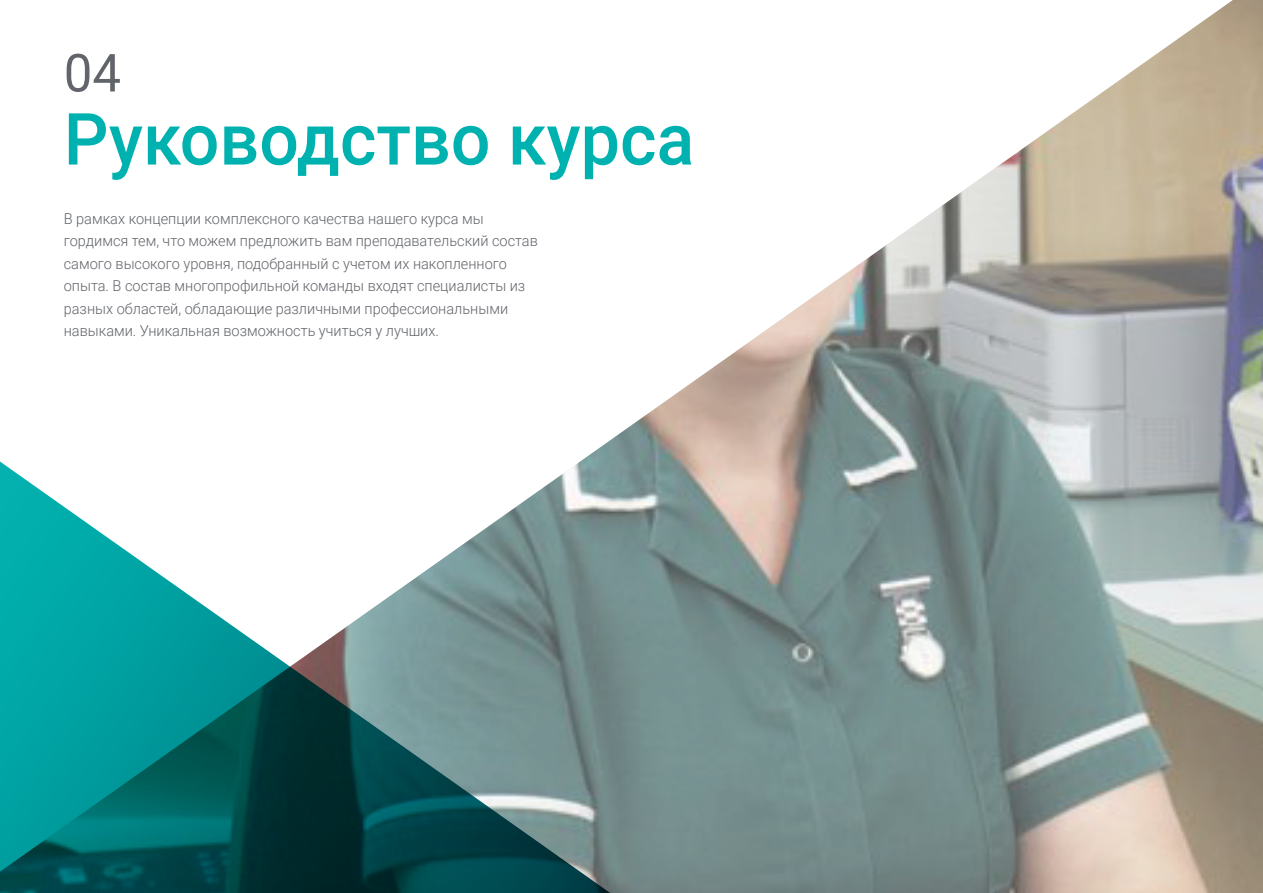
<style>
.page{position:relative;width:1263px;height:893px;background:#fff}
.page>*{position:absolute;margin:0;border:0;box-sizing:border-box;transform-origin:0 0}
.t1{font:500 72px "Roboto";color:#00b2af}
.t2{font:52.5px "Roboto";color:#61646a}
.t3{font:300 15px/22.5px "Roboto";color:#61646a}
</style>
<div class="page">
<img style="left:602px;top:0;width:661px;height:893px">
<svg style="left:0;top:446px;width:640px;height:447px"></svg>
<h2 class="t2" style="left:64px;top:36px;width:59px">04</h2>
<h1 class="t1" style="left:64px;top:89px;width:632px">Руководство курса</h1>
<p class="t3" style="left:64px;top:207px;width:476px">В рамках концепции комплексного качества нашего курса мы гордимся тем, что можем предложить вам преподавательский состав самого высокого уровня, подобранный с учетом их накопленного опыта. В состав многопрофильной команды входят специалисты из разных областей, обладающие различными профессиональными навыками. Уникальная возможность учиться у лучших.</p>
</div>
